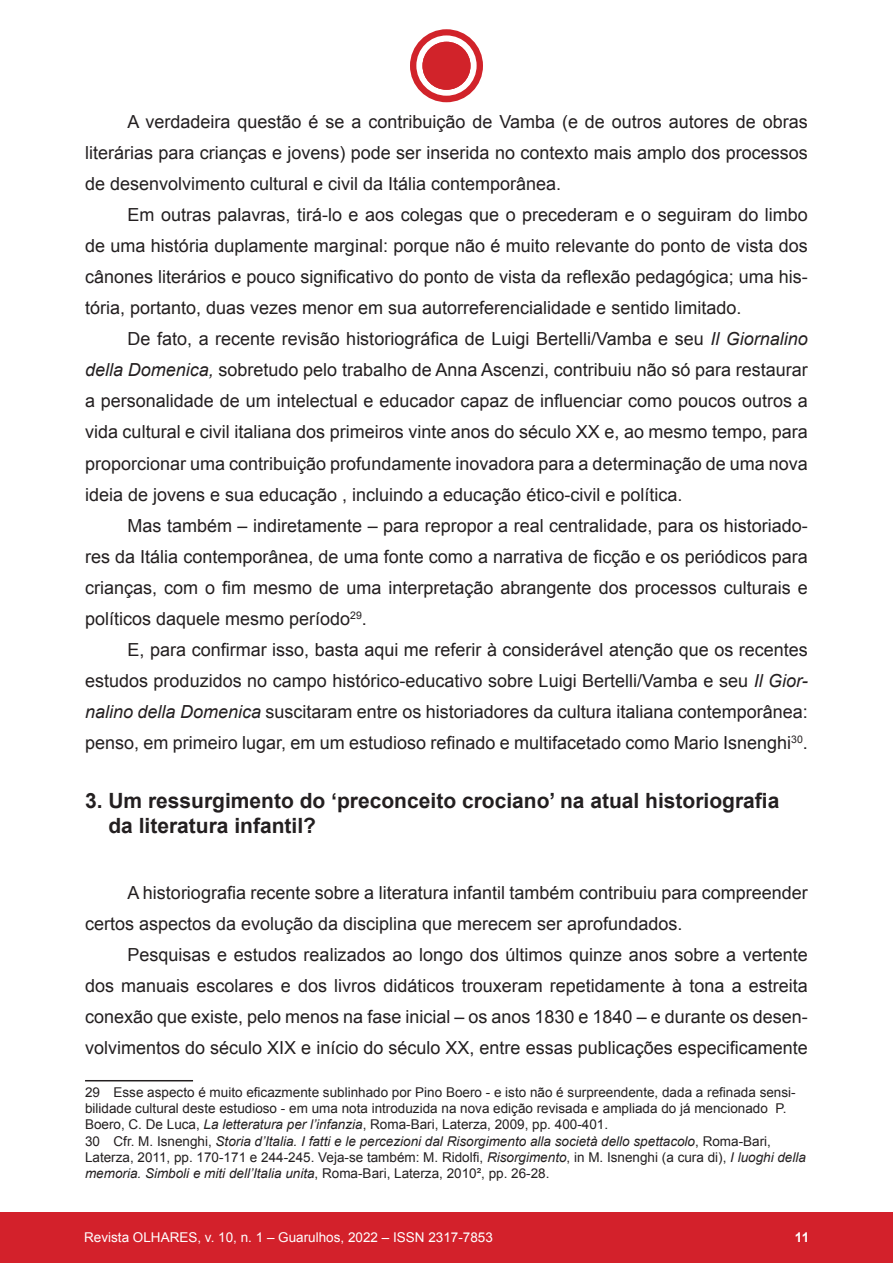
<style>
.page{position:relative;width:893px;height:1263px;background:#fff}
.page>*{position:absolute;margin:0;border:0;box-sizing:border-box;transform-origin:0 0}
._02_Título{font:700 21px/25.2px "Arial";color:#231f20}
._02_Texto{font:18px/31px "Arial";color:#231f20;text-align:justify}
._02_Rodapé{font:13.5px/16.2px "Arial";color:#231f20}
.t1{font:13.5px "Arial";color:#fff}
.t2{font:700 13.5px "Arial";color:#fff}
.s1{font-style:italic}
</style>
<div class="page">
<div style="left:410px;top:29px;width:73px;height:73px;background:#d1232a;border-radius:50%"></div>
<svg style="left:416px;top:35px;width:61px;height:61px"></svg>
<div style="left:422px;top:42px;width:48px;height:48px;background:#d1232a;border-radius:50%"></div>
<div style="left:0;top:1212px;width:893px;height:51px;background:#d3212b"></div>
<hr style="left:85px;top:1080px;width:108px;height:1px;background:#231f20">
<p class="_02_Texto" style="left:85px;top:106px;width:724px;text-indent:43px">A verdadeira questão é se a contribuição de Vamba (e de outros autores de obras literárias para crianças e jovens) pode ser inserida no contexto mais amplo dos processos de desenvolvimento cultural e civil da Itália contemporânea.</p>
<p class="_02_Texto" style="left:85px;top:199px;width:724px;text-indent:43px">Em outras palavras, tirá-lo e aos colegas que o precederam e o seguiram do limbo de uma história duplamente marginal: porque não é muito relevante do ponto de vista dos cânones literários e pouco significativo do ponto de vista da reflexão pedagógica; uma his&shy;tória, portanto, duas vezes menor em sua autorreferencialidade e sentido limitado.</p>
<p class="_02_Texto" style="left:85px;top:324px;width:724px;text-indent:43px">De fato, a recente revisão historiográfica de Luigi Bertelli/Vamba e seu <span class="s1">Il Giornalino della Domenica,</span> sobretudo pelo trabalho de Anna Ascenzi, contribuiu não só para restaurar a personalidade de um intelectual e educador capaz de influenciar como poucos outros a vida cultural e civil italiana dos primeiros vinte anos do século XX e, ao mesmo tempo, para proporcionar uma contribuição profundamente inovadora para a determinação de uma nova ideia de jovens e sua educação , incluindo a educação ético-civil e política.</p>
<p class="_02_Texto" style="left:85px;top:510px;width:724px;text-indent:43px">Mas também – indiretamente – para repropor a real centralidade, para os historiado&shy;res da Itália contemporânea, de uma fonte como a narrativa de ficção e os periódicos para crianças, com o fim mesmo de uma interpretação abrangente dos processos culturais e políticos daquele mesmo período<sup>29</sup>.</p>
<p class="_02_Texto" style="left:85px;top:634px;width:724px;text-indent:43px">E, para confirmar isso, basta aqui me referir à considerável atenção que os recentes estudos produzidos no campo histórico-educativo sobre Luigi Bertelli/Vamba e seu <span class="s1">Il Gior&shy;nalino della Domenica</span> suscitaram entre os historiadores da cultura italiana contemporânea: penso, em primeiro lugar, em um estudioso refinado e multifacetado como Mario Isnenghi<sup>30</sup>.</p>
<p class="_02_Título" style="left:108px;top:789px;width:672px;text-indent:-23px">3. Um ressurgimento do ‘preconceito crociano’ na atual historiografia da literatura infantil?</p>
<p class="_02_Texto" style="left:85px;top:877px;width:724px;text-indent:43px">A historiografia recente sobre a literatura infantil também contribuiu para compreender certos aspectos da evolução da disciplina que merecem ser aprofundados.</p>
<p class="_02_Texto" style="left:85px;top:939px;width:724px;text-indent:43px">Pesquisas e estudos realizados ao longo dos últimos quinze anos sobre a vertente dos manuais escolares e dos livros didáticos trouxeram repetidamente à tona a estreita conexão que existe, pelo menos na fase inicial – os anos 1830 e 1840 – e durante os desen&shy;volvimentos do século XIX e início do século XX, entre essas publicações especificamente</p>
<p class="_02_Rodapé" style="left:85px;top:1084px;width:712px">29 Esse aspecto é muito eficazmente sublinhado por Pino Boero - e isto não é surpreendente, dada a refinada sensi&shy;bilidade cultural deste estudioso - em uma nota introduzida na nova edição revisada e ampliada do já mencionado P.<br>Boero, C. De Luca, <span class="s1">La letteratura per l’infanzia</span>, Roma-Bari, Laterza, 2009, pp. 400-401.</p>
<p class="_02_Rodapé" style="left:85px;top:1133px;width:722px">30 Cfr. M. Isnenghi, <span class="s1">Storia d’Italia. I fatti e le percezioni dal Risorgimento alla società dello spettacolo</span>, Roma-Bari,<br>Laterza, 2011, pp. 170-171 e 244-245. Veja-se também: M. Ridolfi, <span class="s1">Risorgimento</span>, in M. Isnenghi (a cura di), <span class="s1">I luoghi della memoria. Simboli e miti dell’Italia unita</span>, Roma-Bari, Laterza, 2010², pp. 26-28.</p>
<p class="t1" style="left:84px;top:1229px;width:410px">Revista OLHARES, v. 10, n. 1 – Guarulhos, 2022 – ISSN 2317-7853</p>
<p class="t2" style="left:795px;top:1228px;width:16px">11</p>
</div>
